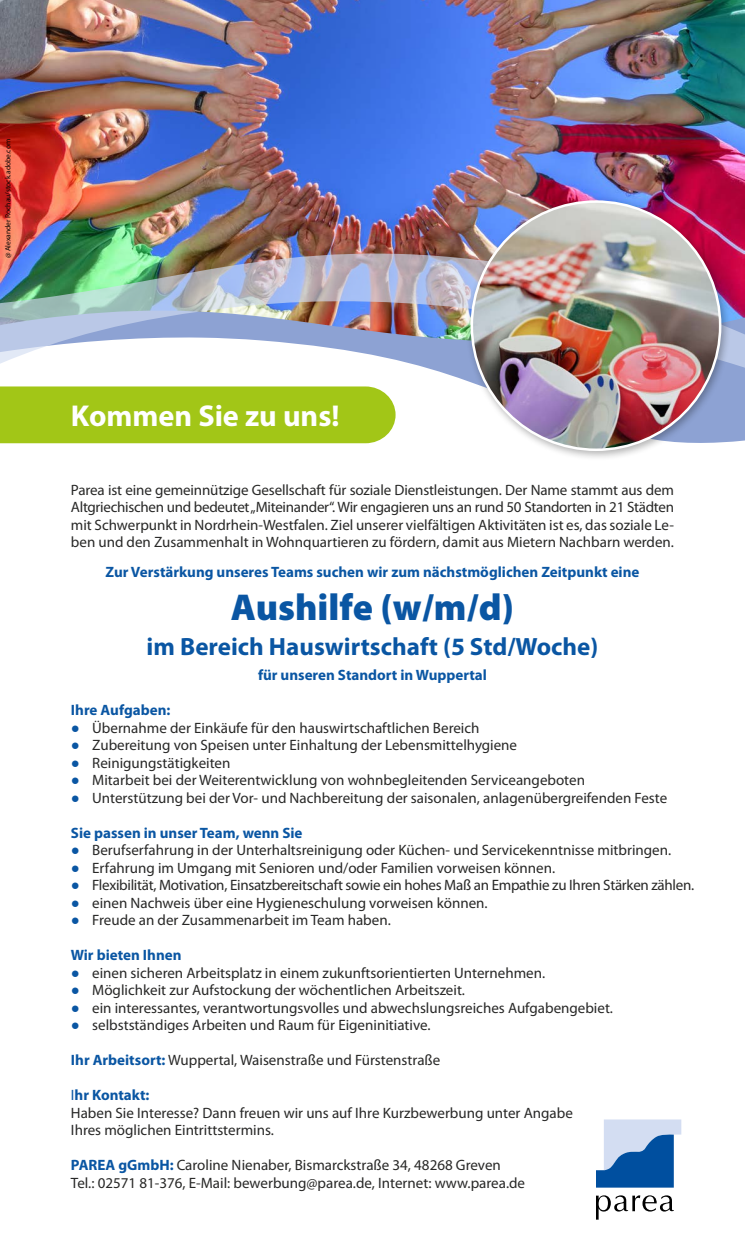
<style>
.page{position:relative;width:745px;height:1241px;background:#fff}
.page>*{position:absolute;margin:0;border:0;box-sizing:border-box;transform-origin:0 0}
.t1{font:900 37.5px "Myriad Pro";color:#0a56a3}
.t2{font:700 30.25px "Myriad Pro";color:#fff}
.t3{font:700 25px "Myriad Pro";color:#0a56a3}
.t4{font:15px/17.5px "Myriad Pro";color:#282827}
.t5{font:700 15px "Myriad Pro";color:#0a56a3}
.t6{font:15px "Myriad Pro";letter-spacing:-.02em;color:#282827}
.t7{font:7.5px "Myriad Pro";color:#000}
.s1{font-family:"Arial";font-weight:700;color:#0a56a3}
.s2{font-weight:700;color:#0a56a3}
.s3{color:#0a56a3}
</style>
<div class="page">
<img style="left:0;top:0;width:744px;height:245px">
<svg style="left:0;top:367px;width:744px;height:77px"></svg>
<img style="left:0;top:245px;width:744px;height:122px">
<div style="left:465px;top:195px;width:265px;height:266px;background:#000;opacity:.3"></div>
<img style="left:471px;top:201px;width:248px;height:248px;border-radius:124px">
<div style="left:0;top:386px;width:395px;height:57px;background:#a2c617"></div>
<svg style="left:596px;top:1195px;width:77px;height:24px"></svg>
<svg style="left:596px;top:1119px;width:85px;height:68px;background:#739dcb"></svg>
<p class="t7" style="left:3px;top:258px;width:121px;rotate:-90deg">@ Alexander Rochau/stock.adobe.com</p>
<h2 class="t2" style="left:71px;top:396px;width:270px">Kommen Sie zu uns!</h2>
<p class="t4" style="left:71px;top:480px;width:604px;text-align:justify">Parea ist eine gemeinnützige Gesellschaft für soziale Dienstleistungen. Der Name stammt aus dem Altgriechischen und bedeutet „Miteinander“. Wir engagieren uns an rund 50 Standorten in 21 Städten mit Schwerpunkt in Nordrhein-Westfalen. Ziel unserer vielfältigen Aktivitäten ist es, das soziale Le&shy;ben und den Zusammenhalt in Wohnquartieren zu fördern, damit aus Mietern Nachbarn werden.</p>
<p class="t5" style="left:105px;top:562px;width:535px">Zur Verstärkung unseres Teams suchen wir zum nächstmöglichen Zeitpunkt eine</p>
<h1 class="t1" style="left:231px;top:582px;width:284px">Aushilfe (w/m/d)</h1>
<h3 class="t3" style="left:146px;top:630px;width:453px">im Bereich Hauswirtschaft (5 Std/Woche)</h3>
<p class="t5" style="left:258px;top:665px;width:230px">für unseren Standort in Wuppertal</p>
<p class="t5" style="left:71px;top:700px;width:101px">Ihre Aufgaben:</p>
<p class="t4" style="left:71px;top:718px;width:410px"><span class="s1">●</span> Übernahme der Einkäufe für den hauswirtschaftlichen Bereich</p>
<p class="t4" style="left:71px;top:735px;width:447px"><span class="s1">●</span> Zubereitung von Speisen unter Einhaltung der Lebensmittelhygiene</p>
<p class="t4" style="left:71px;top:753px;width:161px"><span class="s1">●</span> Reinigungstätigkeiten</p>
<p class="t4" style="left:71px;top:771px;width:515px"><span class="s1">●</span> Mitarbeit bei der Weiterentwicklung von wohnbegleitenden Serviceangeboten</p>
<p class="t4" style="left:71px;top:788px;width:597px"><span class="s1">●</span> Unterstützung bei der Vor- und Nachbereitung der saisonalen, anlagenübergreifenden Feste</p>
<p class="t5" style="left:71px;top:822px;width:233px">Sie passen in unser Team, wenn Sie</p>
<p class="t4" style="left:71px;top:841px;width:601px"><span class="s1">●</span> Berufserfahrung in der Unterhaltsreinigung oder Küchen- und Servicekenntnisse mitbringen.</p>
<p class="t4" style="left:71px;top:858px;width:485px"><span class="s1">●</span> Erfahrung im Umgang mit Senioren und/oder Familien vorweisen können.</p>
<p class="t6" style="left:71px;top:875px;width:624px"><span class="s1">●</span> Flexibilität, Motivation, Einsatzbereitschaft sowie ein hohes Maß an Empathie zu Ihren Stärken zählen.</p>
<p class="t4" style="left:71px;top:893px;width:418px"><span class="s1">●</span> einen Nachweis über eine Hygieneschulung vorweisen können.</p>
<p class="t4" style="left:71px;top:911px;width:321px"><span class="s1">●</span> Freude an der Zusammenarbeit im Team haben.</p>
<p class="t5" style="left:71px;top:945px;width:112px">Wir bieten Ihnen</p>
<p class="t4" style="left:71px;top:963px;width:475px"><span class="s1">●</span> einen sicheren Arbeitsplatz in einem zukunftsorientierten Unternehmen.</p>
<p class="t4" style="left:71px;top:981px;width:395px"><span class="s1">●</span> Möglichkeit zur Aufstockung der wöchentlichen Arbeitszeit.</p>
<p class="t4" style="left:71px;top:998px;width:543px"><span class="s1">●</span> ein interessantes, verantwortungsvolles und abwechslungsreiches Aufgabengebiet.</p>
<p class="t4" style="left:71px;top:1016px;width:361px"><span class="s1">●</span> selbstständiges Arbeiten und Raum für Eigeninitiative.</p>
<p class="t4" style="left:71px;top:1051px;width:371px"><span class="s2">Ihr Arbeitsort:</span> Wuppertal, Waisenstraße und Fürstenstraße</p>
<p class="t4" style="left:71px;top:1086px;width:503px"><span class="s3">I</span><span class="s2">hr Kontakt:<br></span>Haben Sie Interesse? Dann freuen wir uns auf Ihre Kurzbewerbung unter Angabe<br>Ihres möglichen Eintrittstermins.</p>
<p class="t4" style="left:71px;top:1156px;width:455px"><span class="s2">PAREA gGmbH:</span> Caroline Nienaber, Bismarckstraße 34, 48268 Greven<br>Tel.: 02571 81-376, E-Mail: bewerbung@parea.de, Internet: www.parea.de</p>
</div>
